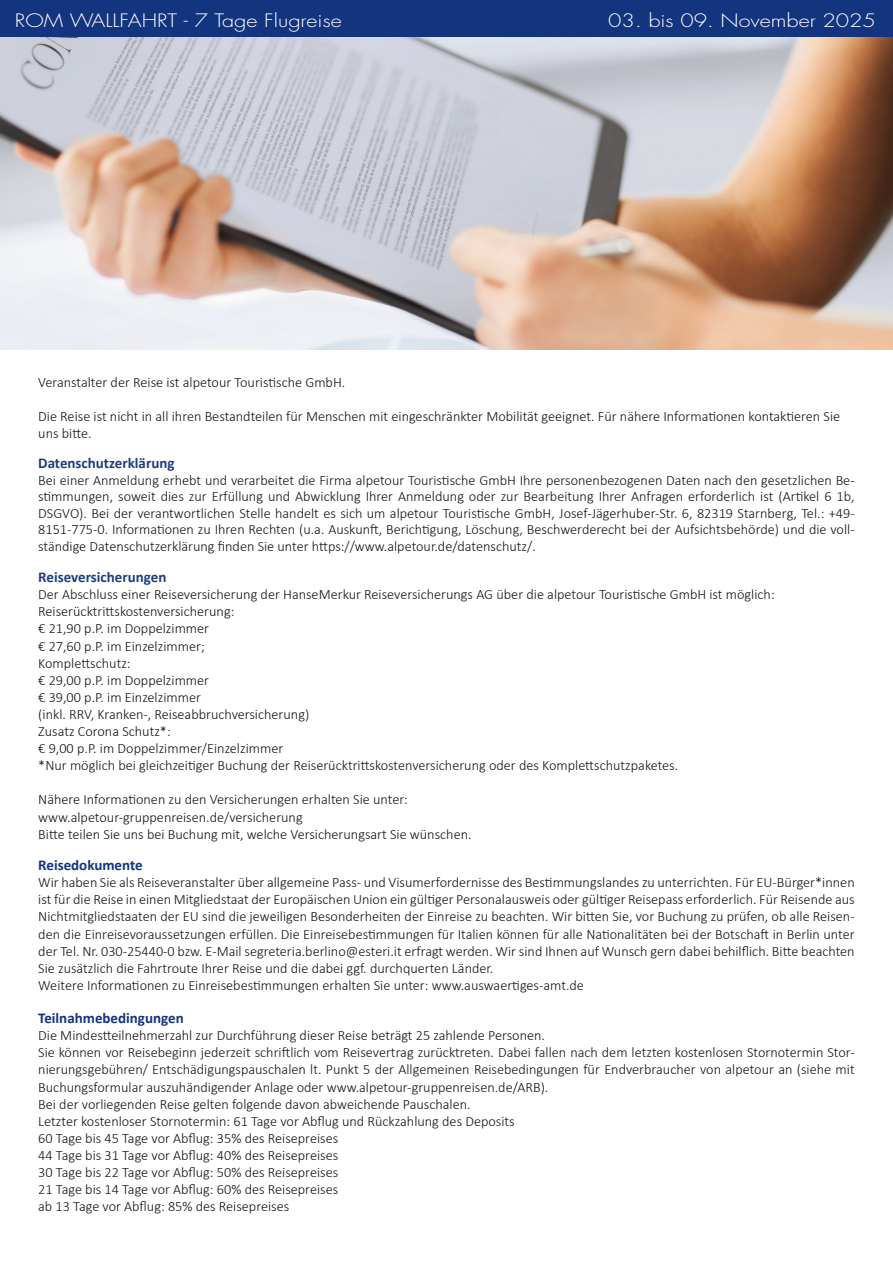
<style>
.page{position:relative;width:893px;height:1263px;background:#fff}
.page>*{position:absolute;margin:0;border:0;box-sizing:border-box;transform-origin:0 0}
.t1{font:300 18px "Futura Std";color:#fff;scale:1.2 1}
.t2{font:700 15px "Calibri";color:#1e3e80}
.t3{font:700 15px "Calibri";color:#13347f}
.t4{font:300 14.25px/17.1px "Calibri";color:#131413}
</style>
<div class="page">
<img style="left:0;top:37px;width:893px;height:312px">
<div style="left:0;top:0;width:893px;height:37px;background:#13347f"></div>
<p class="t1" style="left:15px;top:10px;width:274px">ROM WALLFAHRT - 7 Tage Flugreise</p>
<p class="t1" style="left:608px;top:10px;width:225px">03. bis 09. November 2025</p>
<p class="t4" style="left:38px;top:373px;width:309px">Veranstalter der Reise ist alpetour Touristische GmbH.</p>
<p class="t4" style="left:38px;top:408px;width:803px">Die Reise ist nicht in all ihren Bestandteilen für Menschen mit eingeschränkter Mobilität geeignet. Für nähere Informationen kontaktieren Sie uns bitte.</p>
<p class="t2" style="left:38px;top:452px;width:138px">Datenschutzerklärung</p>
<p class="t4" style="left:38px;top:471px;width:818px;line-height:16.5px;text-align:justify">Bei einer Anmeldung erhebt und verarbeitet die Firma alpetour Touristische GmbH Ihre personenbezogenen Daten nach den gesetzlichen Be&shy;stimmungen, soweit dies zur Erfüllung und Abwicklung Ihrer Anmeldung oder zur Bearbeitung Ihrer Anfragen erforderlich ist (Artikel 6 1b, DSGVO). Bei der verantwortlichen Stelle handelt es sich um alpetour Touristische GmbH, Josef-Jägerhuber-Str. 6, 82319 Starnberg, Tel.: +49- 8151-775-0. Informationen zu Ihren Rechten (u.a. Auskunft, Berichtigung, Löschung, Beschwerderecht bei der Aufsichtsbehörde) und die voll&shy;ständige Datenschutzerklärung finden Sie unter https://www.alpetour.de/datenschutz/.</p>
<p class="t2" style="left:38px;top:566px;width:130px">Reiseversicherungen</p>
<p class="t4" style="left:38px;top:586px;width:738px">Der Abschluss einer Reiseversicherung der HanseMerkur Reiseversicherungs AG über die alpetour Touristische GmbH ist möglich:<br>Reiserücktrittskostenversicherung:<br>€ 21,90 p.P. im Doppelzimmer<br>€ 27,60 p.P. im Einzelzimmer;<br>Komplettschutz:<br>€ 29,00 p.P. im Doppelzimmer<br>€ 39,00 p.P. im Einzelzimmer<br>(inkl. RRV, Kranken-, Reiseabbruchversicherung)<br>Zusatz Corona Schutz*:<br>€ 9,00 p.P. im Doppelzimmer/Einzelzimmer<br>*Nur möglich bei gleichzeitiger Buchung der Reiserücktrittskostenversicherung oder des Komplettschutzpaketes.</p>
<p class="t4" style="left:38px;top:791px;width:435px">Nähere Informationen zu den Versicherungen erhalten Sie unter: www.alpetour-gruppenreisen.de/versicherung<br>Bitte teilen Sie uns bei Buchung mit, welche Versicherungsart Sie wünschen.</p>
<p class="t3" style="left:38px;top:854px;width:106px">Reisedokumente</p>
<p class="t4" style="left:38px;top:874px;width:818px">Wir haben Sie als Reiseveranstalter über allgemeine Pass- und Visumerfordernisse des Bestimmungslandes zu unterrichten. Für EU-Bürger*innen ist für die Reise in einen Mitgliedstaat der Europäischen Union ein gültiger Personalausweis oder gültiger Reisepass erforderlich. Für Reisende aus Nichtmitgliedstaaten der EU sind die jeweiligen Besonderheiten der Einreise zu beachten. Wir bitten Sie, vor Buchung zu prüfen, ob alle Reisen&shy;den die Einreisevoraussetzungen erfüllen. Die Einreisebestimmungen für Italien können für alle Nationalitäten bei der Botschaft in Berlin unter der Tel. Nr. 030-25440-0 bzw. E-Mail segreteria.berlino@esteri.it erfragt werden. Wir sind Ihnen auf Wunsch gern dabei behilflich. Bitte beachten Sie zusätzlich die Fahrtroute Ihrer Reise und die dabei ggf. durchquerten Länder.<br>Weitere Informationen zu Einreisebestimmungen erhalten Sie unter: www.auswaertiges-amt.de</p>
<p class="t3" style="left:38px;top:1007px;width:147px">Teilnahmebedingungen</p>
<p class="t4" style="left:38px;top:1027px;width:818px">Die Mindestteilnehmerzahl zur Durchführung dieser Reise beträgt 25 zahlende Personen.<br>Sie können vor Reisebeginn jederzeit schriftlich vom Reisevertrag zurücktreten. Dabei fallen nach dem letzten kostenlosen Stornotermin Stor&shy;nierungsgebühren/ Entschädigungspauschalen lt. Punkt 5 der Allgemeinen Reisebedingungen für Endverbraucher von alpetour an (siehe mit Buchungsformular auszuhändigender Anlage oder www.alpetour-gruppenreisen.de/ARB).<br>Bei der vorliegenden Reise gelten folgende davon abweichende Pauschalen.<br>Letzter kostenloser Stornotermin: 61 Tage vor Abflug und Rückzahlung des Deposits<br>60 Tage bis 45 Tage vor Abflug: 35% des Reisepreises<br>44 Tage bis 31 Tage vor Abflug: 40% des Reisepreises<br>30 Tage bis 22 Tage vor Abflug: 50% des Reisepreises<br>21 Tage bis 14 Tage vor Abflug: 60% des Reisepreises<br>ab 13 Tage vor Abflug: 85% des Reisepreises</p>
</div>
